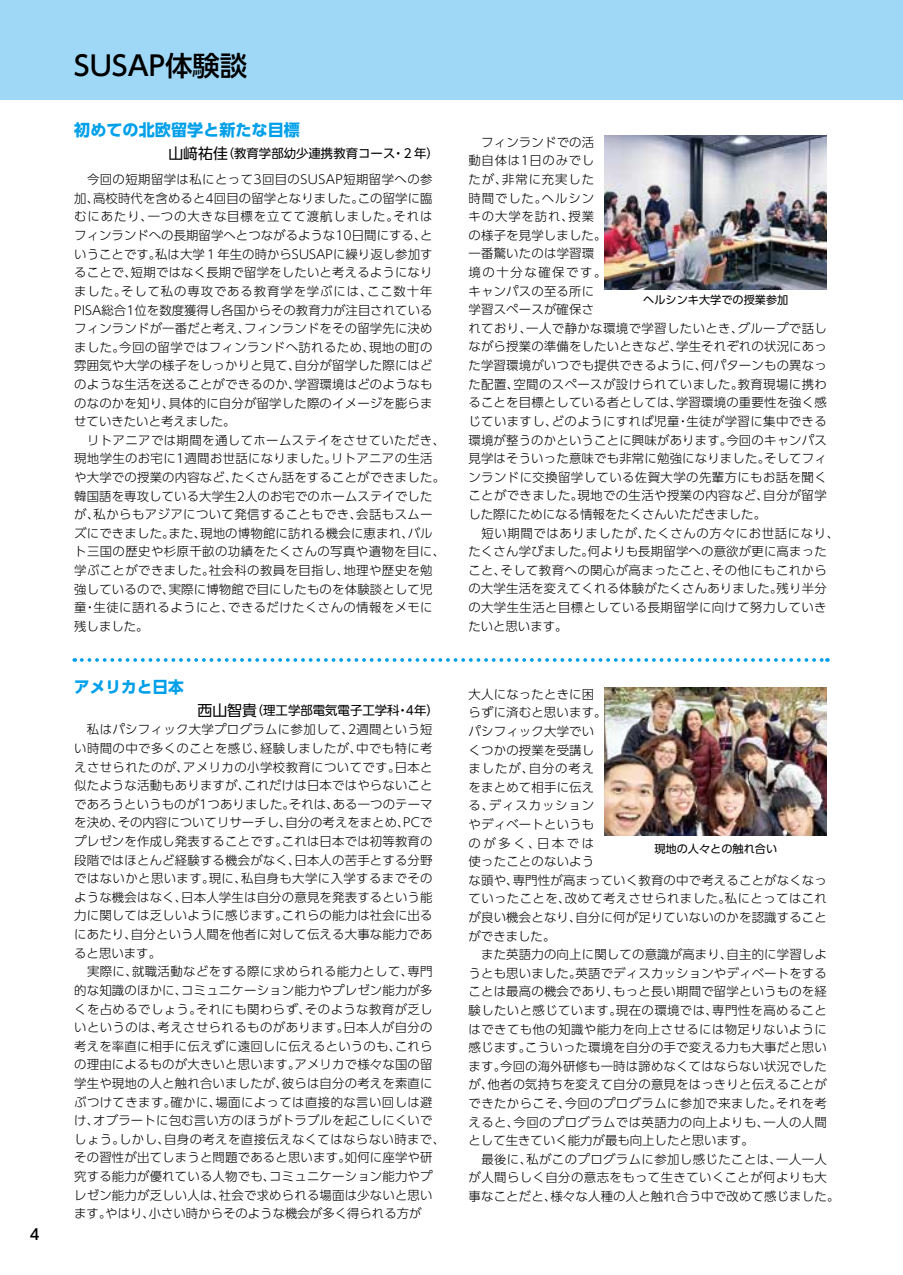
<style>
.page{position:relative;width:903px;height:1275px;background:#fff}
.page>*{position:absolute;margin:0;border:0;box-sizing:border-box;transform-origin:0 0}
.t1{font:500 27.3px "UD Shin Go Pro";color:#000}
.t2{font:700 16.1px "UD Shin Go Pro";color:#00a0e9}
.t3{font:500 14.88px "UD Shin Go Pro";color:#000}
.t4{font:300 12.42px/18.6px "UD Shin Go Pro";letter-spacing:.015em;color:#000}
.t5{font:12.42px "UD Shin Go Pro";color:#000}
.t6{font:11.2px "UD Shin Go Pro";color:#000}
.s1{font-size:14.88px}
</style>
<div class="page">
<div style="left:0;top:0;width:903px;height:99px;background:#9fd8f7"></div>
<svg style="left:82px;top:658px;width:746px;height:4px"></svg>
<img style="left:605px;top:136px;width:222px;height:154px">
<img style="left:605px;top:687px;width:222px;height:148px">
<p class="t3" style="left:30px;top:1222px;width:11px">4</p>
<p class="t1" style="left:74px;top:44px;width:174px">SUSAP体験談</p>
<p class="t2" style="left:74px;top:116px;width:227px">初めての北欧留学と新たな目標</p>
<p class="t5" style="left:168px;top:143px;width:272px"><span class="s1">山﨑祐佳</span>（教育学部幼少連携教育コース・２年）</p>
<p class="t4" style="left:74px;top:170px;width:372px">　今回の短期留学は私にとって3回目のSUSAP短期留学への参加、高校時代を含めると4回目の留学となりました。この留学に臨むにあたり、一つの大きな目標を立てて渡航しました。それはフィンランドへの長期留学へとつながるような10日間にする、ということです。私は大学１年生の時からSUSAPに繰り返し参加することで、短期ではなく長期で留学をしたいと考えるようになりました。そして私の専攻である教育学を学ぶには、ここ数十年<br>PISA総合1位を数度獲得し各国からその教育力が注目されているフィンランドが一番だと考え、フィンランドをその留学先に決めました。今回の留学ではフィンランドへ訪れるため、現地の町の雰囲気や大学の様子をしっかりと見て、自分が留学した際にはどのような生活を送ることができるのか、学習環境はどのようなものなのかを知り、具体的に自分が留学した際のイメージを膨らませていきたいと考えました。<br>　リトアニアでは期間を通してホームステイをさせていただき、現地学生のお宅に1週間お世話になりました。リトアニアの生活や大学での授業の内容など、たくさん話をすることができました。韓国語を専攻している大学生2人のお宅でのホームステイでしたが、私からもアジアについて発信することもでき、会話もスムーズにできました。また、現地の博物館に訪れる機会に恵まれ、バルト三国の歴史や杉原千畝の功績をたくさんの写真や遺物を目に、学ぶことができました。社会科の教員を目指し、地理や歴史を勉強しているので、実際に博物館で目にしたものを体験談として児童・生徒に語れるようにと、できるだけたくさんの情報をメモに残しました。</p>
<p class="t2" style="left:74px;top:674px;width:111px">アメリカと日本</p>
<p class="t5" style="left:197px;top:700px;width:243px"><span class="s1">西山智貴</span>（理工学部電気電子工学科・4年）</p>
<p class="t4" style="left:74px;top:720px;width:372px">　私はパシフィック大学プログラムに参加して、2週間という短い時間の中で多くのことを感じ、経験しましたが、中でも特に考えさせられたのが、アメリカの小学校教育についてです。日本と似たような活動もありますが、これだけは日本ではやらないことであろうというものが1つありました。それは、ある一つのテーマを決め、その内容についてリサーチし、自分の考えをまとめ、PCでプレゼンを作成し発表することです。これは日本では初等教育の段階ではほとんど経験する機会がなく、日本人の苦手とする分野ではないかと思います。現に、私自身も大学に入学するまでそのような機会はなく、日本人学生は自分の意見を発表するという能力に関しては乏しいように感じます。これらの能力は社会に出るにあたり、自分という人間を他者に対して伝える大事な能力であると思います。<br>　実際に、就職活動などをする際に求められる能力として、専門的な知識のほかに、コミュニケーション能力やプレゼン能力が多くを占めるでしょう。それにも関わらず、そのような教育が乏しいというのは、考えさせられるものがあります。日本人が自分の考えを率直に相手に伝えずに遠回しに伝えるというのも、これらの理由によるものが大きいと思います。アメリカで様々な国の留学生や現地の人と触れ合いましたが、彼らは自分の考えを素直にぶつけてきます。確かに、場面によっては直接的な言い回しは避け、オブラートに包む言い方のほうがトラブルを起こしにくいでしょう。しかし、自身の考えを直接伝えなくてはならない時まで、その習性が出てしまうと問題であると思います。如何に座学や研究する能力が優れている人物でも、コミュニケーション能力やプレゼン能力が乏しい人は、社会で求められる場面は少ないと思います。やはり、小さい時からそのような機会が多く得られる方が</p>
<p class="t4" style="left:468px;top:132px;width:372px">　フィンランドでの活<br>動自体は1日のみでし<br>たが、非常に充実した<br>時間でした。ヘルシン<br>キの大学を訪れ、授業<br>の様子を見学しました。<br>一番驚いたのは学習環<br>境の十分な確保です。<br>キャンパスの至る所に<br>学習スペースが確保さ<br>れており、一人で静かな環境で学習したいとき、グループで話しながら授業の準備をしたいときなど、学生それぞれの状況にあった学習環境がいつでも提供できるように、何パターンもの異なった配置、空間のスペースが設けられていました。教育現場に携わることを目標としている者としては、学習環境の重要性を強く感じていますし、どのようにすれば児童・生徒が学習に集中できる環境が整うのかということに興味があります。今回のキャンパス見学はそういった意味でも非常に勉強になりました。そしてフィンランドに交換留学している佐賀大学の先輩方にもお話を聞くことができました。現地での生活や授業の内容など、自分が留学した際にためになる情報をたくさんいただきました。<br>　短い期間ではありましたが、たくさんの方々にお世話になり、たくさん学びました。何よりも長期留学への意欲が更に高まったこと、そして教育への関心が高まったこと、その他にもこれからの大学生活を変えてくれる体験がたくさんありました。残り半分の大学生生活と目標としている長期留学に向けて努力していきたいと思います。</p>
<p class="t6" style="left:643px;top:291px;width:147px">ヘルシンキ大学での授業参加</p>
<p class="t4" style="left:469px;top:684px;width:372px">大人になったときに困<br>らずに済むと思います。<br>パシフィック大学でい<br>くつかの授業を受講し<br>ましたが、自分の考え<br>をまとめて相手に伝え<br>る、ディスカッション<br>やディベートというも<br>のが多く、日本では<br>使ったことのないよう<br>な頭や、専門性が高まっていく教育の中で考えることがなくなっていったことを、改めて考えさせられました。私にとってはこれが良い機会となり、自分に何が足りていないのかを認識することができました。<br>　また英語力の向上に関しての意識が高まり、自主的に学習しようとも思いました。英語でディスカッションやディベートをすることは最高の機会であり、もっと長い期間で留学というものを経験したいと感じています。現在の環境では、専門性を高めることはできても他の知識や能力を向上させるには物足りないように感じます。こういった環境を自分の手で変える力も大事だと思います。今回の海外研修も一時は諦めなくてはならない状況でしたが、他者の気持ちを変えて自分の意見をはっきりと伝えることができたからこそ、今回のプログラムに参加で来ました。それを考えると、今回のプログラムでは英語力の向上よりも、一人の人間として生きていく能力が最も向上したと思います。<br>　最後に、私がこのプログラムに参加し感じたことは、一人一人が人間らしく自分の意志をもって生きていくことが何よりも大事なことだと、様々な人種の人と触れ合う中で改めて感じました。</p>
<p class="t6" style="left:654px;top:840px;width:124px">現地の人々との触れ合い</p>
</div>
